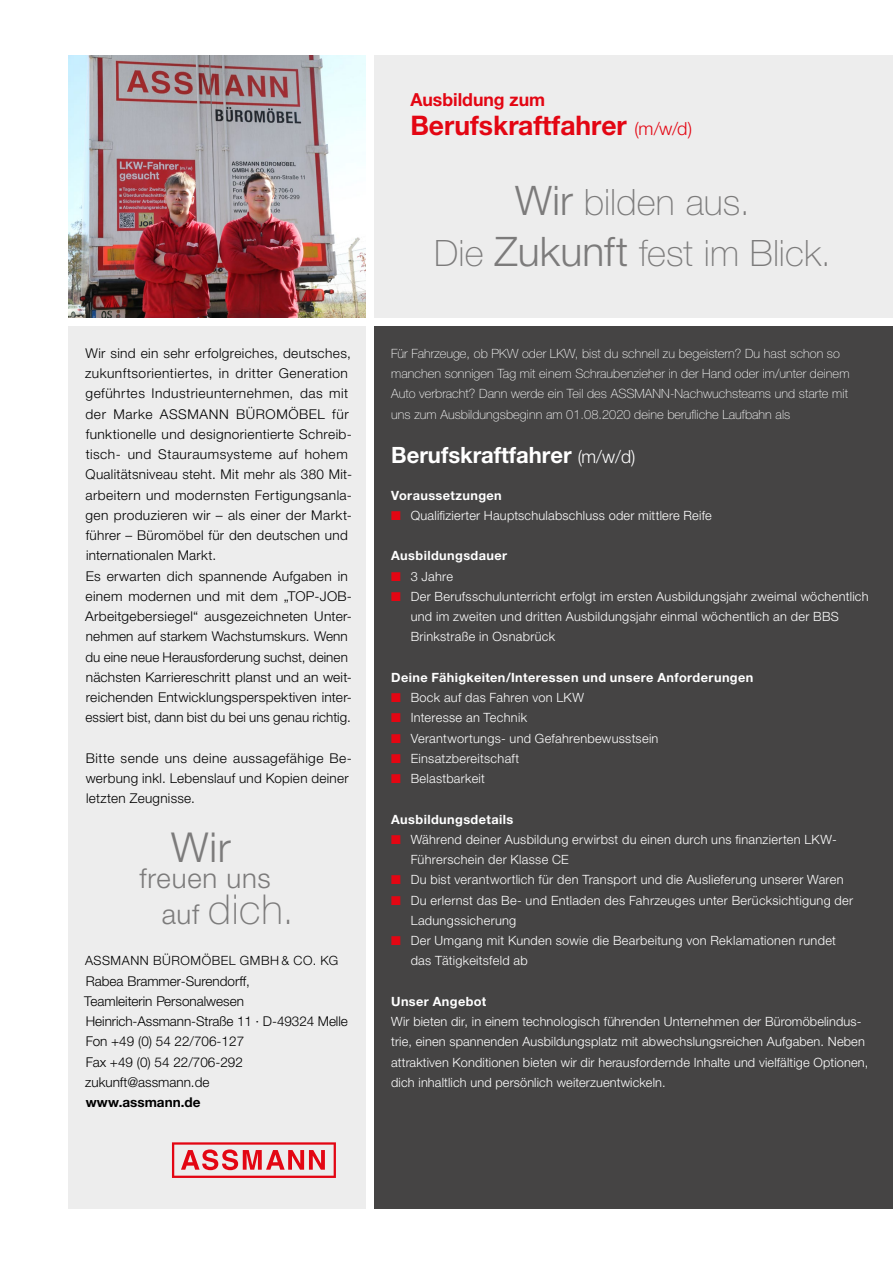
<style>
.page{position:relative;width:893px;height:1263px;background:#fff}
.page>*{position:absolute;margin:0;border:0;box-sizing:border-box;transform-origin:0 0}
.t1{font:100 41.25px "Helvetica Neue LTW1 G";color:#7c7b7b}
.t2{font:300 41.25px "Helvetica Neue LTW1 G";color:#7c7b7b}
.t3{font:100 36.45px/51px "Helvetica Neue LTW1 G";letter-spacing:.005em;color:#7c7b7b;text-align:center}
.t4{font:300 27.45px "Helvetica Neue LTW1 G";letter-spacing:.03em;color:#7c7b7b}
.t5{font:700 27px "Helvetica Neue LTW1 G";color:#e30613}
.t6{font:700 22.5px "Helvetica Neue LTW1 G";color:#fff}
.t7{font:700 18px "Helvetica Neue LTW1 G";color:#e30613}
.t8{font:300 13.5px/20.2px "Helvetica Neue LTW1 G";letter-spacing:.02em;color:#000}
.t9{font:300 13.5px/20.2px "Helvetica Neue LTW1 G";color:#000}
.t10{font:700 13.5px "Helvetica Neue LTW1 G";color:#000}
.t11{font:300 12.75px/20.2px "Helvetica Neue LTW1 G";letter-spacing:.02em;color:#fff}
.t12{font:100 12.75px/20.2px "Helvetica Neue LTW1 G";letter-spacing:.005em;color:#fff}
.t13{font:700 12.75px "Helvetica Neue LTW1 G";letter-spacing:.03em;color:#fff}
.t14{font:300 12.75px "Helvetica Neue LTW1 G";letter-spacing:.045em;color:#000}
.s1{font-weight:300;font-size:27.45px}
.s2{font-weight:300;font-size:18px}
.s3{font-weight:300;font-size:40.8px}
.s4{color:#e30613}
</style>
<div class="page">
<div style="left:374px;top:326px;width:519px;height:882px;background:#454444"></div>
<img style="left:68px;top:55px;width:298px;height:262px">
<div style="left:374px;top:55px;width:519px;height:262px;background:#ededed"></div>
<div style="left:68px;top:326px;width:298px;height:882px;background:#ededed"></div>
<svg style="left:172px;top:1142px;width:164px;height:36px"></svg>
<p class="t8" style="left:85px;top:343px;width:269px">Wir sind ein sehr erfolgreiches, deutsches, zukunftsorientiertes, in dritter Generation geführtes Industrieunternehmen, das mit der Marke ASSMANN BÜROMÖBEL für funktionelle und designorientierte Schreib&shy;tisch- und Stauraumsysteme auf hohem Qualitätsniveau steht. Mit mehr als 380 Mit&shy;arbeitern und modernsten Fertigungsanla&shy;gen produzieren wir – als einer der Markt&shy;führer – Büromöbel für den deutschen und internationalen Markt.<br>Es erwarten dich spannende Aufgaben in einem modernen und mit dem „TOP-JOB-Arbeitgebersiegel“ ausgezeichneten Unter&shy;nehmen auf starkem Wachstumskurs. Wenn du eine neue Herausforderung suchst, deinen nächsten Karriereschritt planst und an weit&shy;reichenden Entwicklungsperspektiven inter&shy;essiert bist, dann bist du bei uns genau richtig.</p>
<p class="t8" style="left:86px;top:748px;width:268px">Bitte sende uns deine aussagefähige Be&shy;werbung inkl. Lebenslauf und Kopien deiner letzten Zeugnisse.</p>
<h1 class="t2" style="left:171px;top:822px;width:61px">Wir</h1>
<h3 class="t4" style="left:140px;top:861px;width:133px">freuen uns</h3>
<h1 class="t1" style="left:162px;top:885px;width:134px"><span class="s1">auf</span> dich.</h1>
<p class="t14" style="left:85px;top:953px;width:255px">ASSMANN BÜROMÖBEL GMBH &amp; CO. KG</p>
<p class="t9" style="left:84px;top:971px;width:265px">Rabea Brammer-Surendorff,<br>Teamleiterin Personalwesen<br>Heinrich-Assmann-Straße 11 · D-49324 Melle<br>Fon +49 (0) 54 22/706-127<br>Fax +49 (0) 54 22/706-292 zukunft@assmann.de</p>
<p class="t10" style="left:86px;top:1094px;width:116px">www.assmann.de</p>
<h3 class="t7" style="left:410px;top:89px;width:136px">Ausbildung zum</h3>
<h3 class="t5" style="left:410px;top:109px;width:283px">Berufskraftfahrer <span class="s2">(m/w/d)</span></h3>
<h2 class="t3" style="left:434px;top:176px;width:398px"><span class="s3">Wir</span> bilden aus.<br>Die <span class="s3">Zukunft</span> fest im Blick.</h2>
<p class="t12" style="left:391px;top:343px;width:460px">Für Fahrzeuge, ob PKW oder LKW, bist du schnell zu begeistern? Du hast schon so manchen sonnigen Tag mit einem Schraubenzieher in der Hand oder im/unter deinem Auto verbracht? Dann werde ein Teil des ASSMANN-Nachwuchsteams und starte mit uns zum Ausbildungsbeginn am 01.08.2020 deine berufliche Laufbahn als</p>
<h3 class="t6" style="left:391px;top:441px;width:246px">Berufskraftfahrer <span class="s2">(m/w/d)</span></h3>
<p class="t13" style="left:391px;top:487px;width:112px">Voraussetzungen</p>
<p class="t11" style="left:391px;top:505px;width:322px"><span class="s4">■</span> Qualifizierter Hauptschulabschluss oder mittlere Reife</p>
<p class="t13" style="left:391px;top:548px;width:118px">Ausbildungsdauer</p>
<p class="t11" style="left:391px;top:566px;width:63px"><span class="s4">■</span> 3 Jahre</p>
<p class="t11" style="left:411px;top:586px;width:460px;text-indent:-19px"><span class="s4">■</span> Der Berufsschulunterricht erfolgt im ersten Ausbildungsjahr zweimal wöchentlich und im zweiten und dritten Ausbildungsjahr einmal wöchentlich an der BBS<br>Brinkstraße in Osnabrück</p>
<p class="t13" style="left:391px;top:669px;width:364px">Deine Fähigkeiten/Interessen und unsere Anforderungen</p>
<p class="t11" style="left:391px;top:687px;width:194px"><span class="s4">■</span> Bock auf das Fahren von LKW</p>
<p class="t11" style="left:391px;top:708px;width:137px"><span class="s4">■</span> Interesse an Technik</p>
<p class="t11" style="left:391px;top:728px;width:269px"><span class="s4">■</span> Verantwortungs- und Gefahrenbewusstsein</p>
<p class="t11" style="left:391px;top:748px;width:129px"><span class="s4">■</span> Einsatzbereitschaft</p>
<p class="t11" style="left:391px;top:768px;width:95px"><span class="s4">■</span> Belastbarkeit</p>
<p class="t13" style="left:391px;top:811px;width:124px">Ausbildungsdetails</p>
<p class="t11" style="left:411px;top:829px;width:428px;text-indent:-19px"><span class="s4">■</span> Während deiner Ausbildung erwirbst du einen durch uns finanzierten LKW-<br>Führerschein der Klasse CE</p>
<p class="t11" style="left:391px;top:869px;width:454px"><span class="s4">■</span> Du bist verantwortlich für den Transport und die Auslieferung unserer Waren</p>
<p class="t11" style="left:411px;top:890px;width:444px;text-indent:-19px"><span class="s4">■</span> Du erlernst das Be- und Entladen des Fahrzeuges unter Berücksichtigung der<br>Ladungssicherung</p>
<p class="t11" style="left:411px;top:930px;width:427px;text-indent:-19px"><span class="s4">■</span> Der Umgang mit Kunden sowie die Bearbeitung von Reklamationen rundet das Tätigkeitsfeld ab</p>
<p class="t13" style="left:391px;top:993px;width:97px">Unser Angebot</p>
<p class="t11" style="left:391px;top:1011px;width:479px">Wir bieten dir, in einem technologisch führenden Unternehmen der Büromöbelindus&shy;trie, einen spannenden Ausbildungsplatz mit abwechslungsreichen Aufgaben. Neben attraktiven Konditionen bieten wir dir herausfordernde Inhalte und vielfältige Optionen, dich inhaltlich und persönlich weiterzuentwickeln.</p>
</div>
